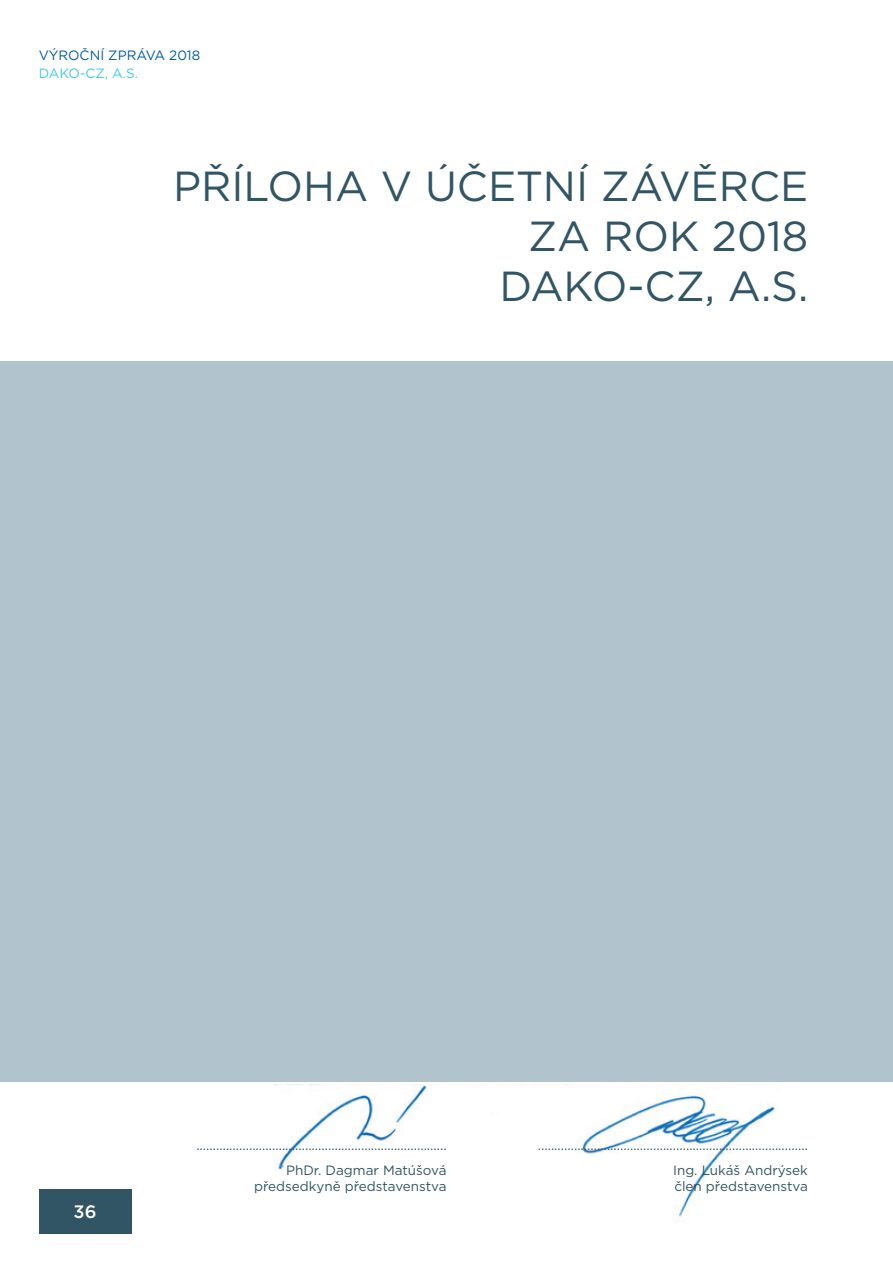
<style>
.page{position:relative;width:893px;height:1263px;background:#fff}
.page>*{position:absolute;margin:0;border:0;box-sizing:border-box;transform-origin:0 0}
.nadpis_1{font:42px/50.4px "Gotham";color:#315564;text-align:right}
.t1{font:500 18px "Gotham";color:#fff}
.t2{font:13.5px "Gotham";color:#315564}
.t3{font:13.5px "Gotham";color:#015aaa}
.t4{font:13.5px "Gotham";letter-spacing:-.025em;color:#40c7f4}
</style>
<div class="page">
<div style="left:39px;top:1189px;width:92px;height:44px;background:#315564"></div>
<img style="left:274px;top:1084px;width:502px;height:134px">
<div style="left:0;top:361px;width:893px;height:721px;background:#b1c4ce"></div>
<p class="t3" style="left:39px;top:47px;width:163px">VÝROČNÍ ZPRÁVA 2018</p>
<p class="t4" style="left:39px;top:65px;width:101px">DAKO-CZ, A.S.</p>
<p class="nadpis_1" style="left:173px;top:160px;width:637px">PŘÍLOHA V ÚČETNÍ ZÁVĚRCE<br>ZA ROK 2018</p>
<p class="nadpis_1" style="left:499px;top:260px;width:310px">DAKO-CZ, A.S.</p>
<h2 class="t1" style="left:74px;top:1200px;width:24px">36</h2>
<p class="t2" style="left:196px;top:1137px;width:252px">............................................................................</p>
<p class="t2" style="left:286px;top:1162px;width:162px">PhDr. Dagmar Matúšová</p>
<p class="t2" style="left:254px;top:1178px;width:194px">předsedkyně představenstva</p>
<p class="t2" style="left:538px;top:1137px;width:272px">..................................................................................</p>
<p class="t2" style="left:673px;top:1162px;width:136px">Ing. Lukáš Andrýsek</p>
<p class="t2" style="left:674px;top:1178px;width:135px">člen představenstva</p>
</div>
